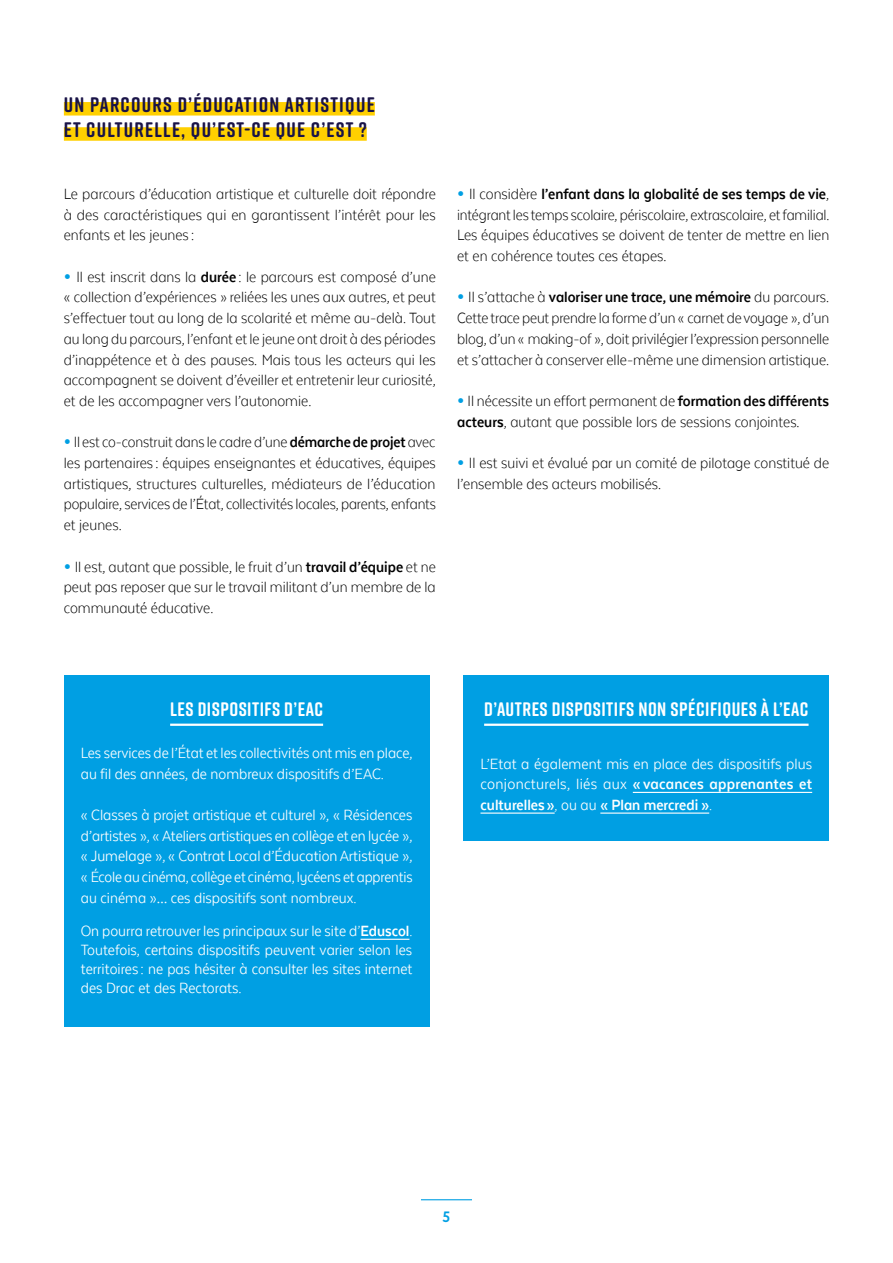
<style>
.page{position:relative;width:893px;height:1263px;background:#fff}
.page>*{position:absolute;margin:0;border:0;box-sizing:border-box;transform-origin:0 0}
.t1{font:700 21px/25.2px "Rift Soft";letter-spacing:.06em;color:#191347}
.t2{font:700 19.5px "Rift Soft";letter-spacing:.025em;color:#fff}
.t3{font:300 17.25px/20.7px "Texta Narrow Alt";color:#000;text-align:justify}
.t4{font:17.25px/20.7px "Texta Narrow Alt";color:#fff;text-align:justify}
.t5{font:700 15px "Circe";color:#009fe3}
.s1{font-weight:900;font-size:24px;color:#009fe3}
.s2{font-weight:700}
.s3{font-weight:300}
</style>
<div class="page">
<hr style="left:421px;top:1199px;width:51px;height:1px;background:#009fe3">
<div style="left:64px;top:102px;width:311px;height:14px;background:#ffd000"></div>
<div style="left:64px;top:127px;width:303px;height:14px;background:#ffd000"></div>
<div style="left:64px;top:675px;width:365px;height:352px;background:#009fe3"></div>
<hr style="left:170px;top:724px;width:153px;height:2px;background:#fff">
<hr style="left:361px;top:939px;width:48px;height:1px;background:#fff">
<div style="left:463px;top:675px;width:366px;height:166px;background:#009fe3"></div>
<hr style="left:484px;top:724px;width:324px;height:2px;background:#fff">
<hr style="left:633px;top:792px;width:179px;height:1px;background:#fff">
<hr style="left:480px;top:812px;width:75px;height:2px;background:#fff">
<hr style="left:600px;top:812px;width:109px;height:2px;background:#fff">
<p class="t1" style="left:64px;top:91px;width:312px">UN PARCOURS D’ÉDUCATION ARTISTIQUE<br>ET CULTURELLE, QU’EST-CE QUE C’EST ?</p>
<p class="t3" style="left:64px;top:183px;width:374px">Le parcours d’éducation artistique et culturelle doit répondre à des caractéristiques qui en garantissent l’intérêt pour les enfants et les jeunes:</p>
<p class="t3" style="left:64px;top:266px;width:374px"><span class="s1">•</span> Il est inscrit dans la <span class="s2">durée</span> : le parcours est composé d’une « collection d’expériences » reliées les unes aux autres, et peut s’effectuer tout au long de la scolarité et même au-delà. Tout au long du parcours, l’enfant et le jeune ont droit à des périodes d’inappétence et à des pauses. Mais tous les acteurs qui les accompagnent se doivent d’éveiller et entretenir leur curiosité, et de les accompagner vers l’autonomie.</p>
<p class="t3" style="left:64px;top:432px;width:374px"><span class="s1">•</span> Il est co-construit dans le cadre d’une <span class="s2">démarche de projet</span> avec les partenaires: équipes enseignantes et éducatives, équipes artistiques, structures culturelles, médiateurs de l’éducation populaire, services de l’État, collectivités locales, parents, enfants et jeunes.</p>
<p class="t3" style="left:64px;top:556px;width:374px"><span class="s1">•</span> Il est, autant que possible, le fruit d’un <span class="s2">travail d’équipe</span> et ne peut pas reposer que sur le travail militant d’un membre de la communauté éducative.</p>
<p class="t3" style="left:457px;top:183px;width:374px"><span class="s1">•</span> Il considère <span class="s2">l’enfant dans la globalité de ses temps de vie</span>, intégrant les temps scolaire, périscolaire, extrascolaire, et familial.<br>Les équipes éducatives se doivent de tenter de mettre en lien et en cohérence toutes ces étapes.</p>
<p class="t3" style="left:457px;top:287px;width:374px"><span class="s1">•</span> Il s’attache à <span class="s2">valoriser une trace, une mémoire</span> du parcours.<br>Cette trace peut prendre la forme d’un « carnet de voyage », d’un blog, d’un « making-of », doit privilégier l’expression personnelle et s’attacher à conserver elle-même une dimension artistique.</p>
<p class="t3" style="left:457px;top:390px;width:373px"><span class="s1">•</span> Il nécessite un effort permanent de <span class="s2">formation des différents acteurs</span>, autant que possible lors de sessions conjointes.</p>
<p class="t3" style="left:457px;top:452px;width:374px"><span class="s1">•</span> Il est suivi et évalué par un comité de pilotage constitué de l’ensemble des acteurs mobilisés.</p>
<p class="t2" style="left:170px;top:696px;width:154px">LES DISPOSITIFS D’EAC</p>
<p class="t4" style="left:81px;top:742px;width:333px">Les services de l’État et les collectivités ont mis en place, au fil des années, de nombreux dispositifs d’EAC.</p>
<p class="t4" style="left:81px;top:804px;width:333px">« Classes à projet artistique et culturel », « Résidences d’artistes », « Ateliers artistiques en collège et en lycée », « Jumelage », « Contrat Local d’Éducation Artistique », « École au cinéma, collège et cinéma, lycéens et apprentis au cinéma »… ces dispositifs sont nombreux.</p>
<p class="t4" style="left:81px;top:921px;width:333px;line-height:18.8px">On pourra retrouver les principaux sur le site d<span class="s3">’</span><span class="s2">Eduscol</span><span class="s3">.<br></span>Toutefois, certains dispositifs peuvent varier selon les territoires: ne pas hésiter à consulter les sites internet des Drac et des Rectorats.</p>
<p class="t2" style="left:484px;top:696px;width:326px">D’AUTRES DISPOSITIFS NON SPÉCIFIQUES À L’EAC</p>
<p class="t4" style="left:480px;top:753px;width:333px">L’Etat a également mis en place des dispositifs plus conjoncturels, liés aux <span class="s2">« vacances apprenantes et culturelles »</span><span class="s3">,</span> ou au <span class="s2">« Plan mercredi »</span><span class="s3">.</span></p>
<p class="t5" style="left:443px;top:1207px;width:9px">5</p>
</div>
